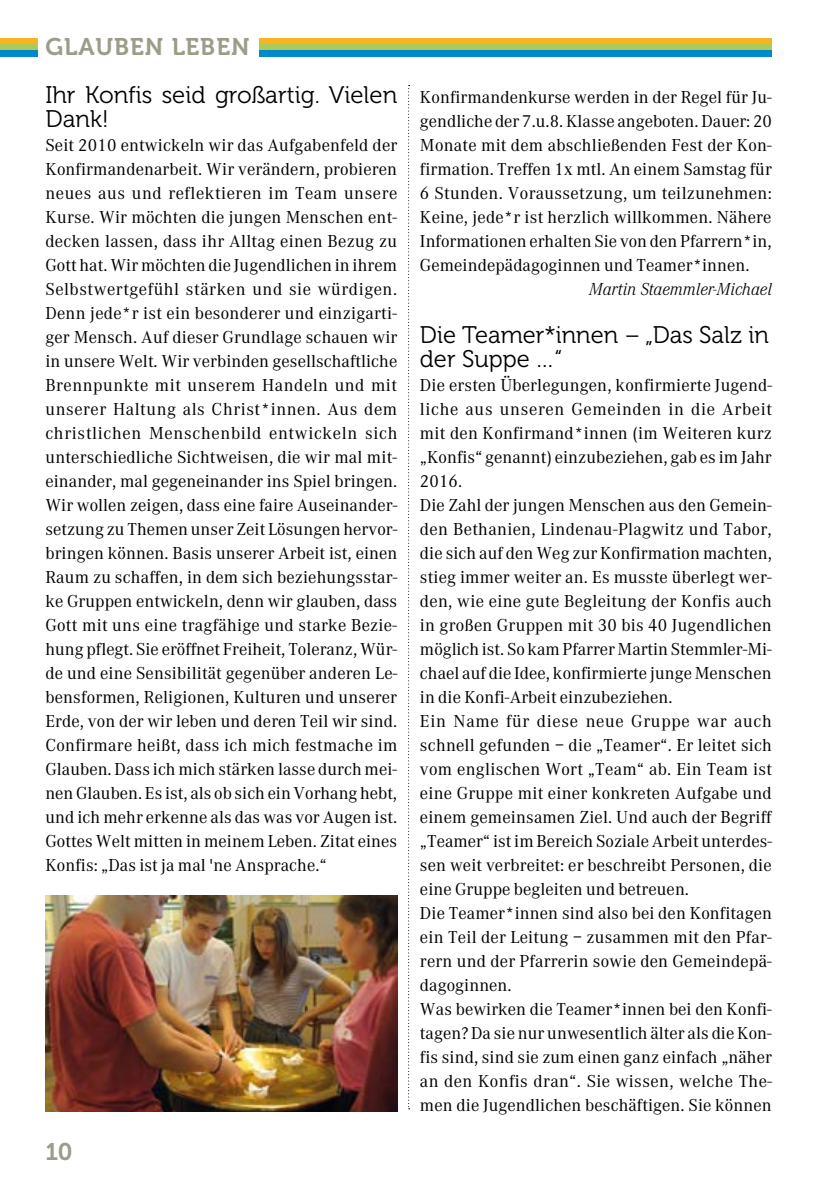
<style>
.page{position:relative;width:840px;height:1191px;background:#fff}
.page>*{position:absolute;margin:0;border:0;box-sizing:border-box;transform-origin:0 0}
.t1{font:24px/24px "Museo 300";color:#000}
.t2{font:24px "Museo 700";letter-spacing:.04em;color:#9d9b8a}
.t3{font:18px/24px "Corporate A";letter-spacing:.005em;color:#000;text-align:justify}
.t4{font:italic 300 18px "Corporate A";color:#000}
</style>
<div class="page">
<svg style="left:408px;top:85px;width:1px;height:1024px"></svg>
<img style="left:45px;top:895px;width:352px;height:216px">
<div style="left:0;top:38px;width:37px;height:6px;background:#f8b322"></div>
<div style="left:0;top:44px;width:37px;height:6px;background:#adca57"></div>
<div style="left:0;top:50px;width:37px;height:6px;background:#008ac9"></div>
<div style="left:259px;top:38px;width:512px;height:6px;background:#f8b322"></div>
<div style="left:259px;top:44px;width:512px;height:6px;background:#adca57"></div>
<div style="left:259px;top:50px;width:512px;height:6px;background:#008ac9"></div>
<h1 class="t2" style="left:45px;top:34px;width:206px">GLAUBEN LEBEN</h1>
<h1 class="t1" style="left:45px;top:83px;width:353px">Ihr Konfis seid großartig. Vielen<br>Dank!</h1>
<p class="t3" style="left:45px;top:133px;width:353px">Seit 2010 entwickeln wir das Aufgabenfeld der Konfirmandenarbeit. Wir verändern, probieren neues aus und reflektieren im Team unsere Kurse. Wir möchten die jungen Menschen ent&shy;decken lassen, dass ihr Alltag einen Bezug zu Gott hat. Wir möchten die Jugendlichen in ihrem Selbstwertgefühl stärken und sie würdigen.<br>Denn jede*r ist ein besonderer und einzigarti&shy;ger Mensch. Auf dieser Grundlage schauen wir in unsere Welt. Wir verbinden gesellschaftliche Brennpunkte mit unserem Handeln und mit unserer Haltung als Christ*innen. Aus dem christlichen Menschenbild entwickeln sich unterschiedliche Sichtweisen, die wir mal mit&shy;einander, mal gegeneinander ins Spiel bringen.<br>Wir wollen zeigen, dass eine faire Auseinander&shy;setzung zu Themen unser Zeit Lösungen hervor&shy;bringen können. Basis unserer Arbeit ist, einen Raum zu schaffen, in dem sich beziehungsstar&shy;ke Gruppen entwickeln, denn wir glauben, dass Gott mit uns eine tragfähige und starke Bezie&shy;hung pflegt. Sie eröffnet Freiheit, Toleranz, Wür&shy;de und eine Sensibilität gegenüber anderen Le&shy;bensformen, Religionen, Kulturen und unserer Erde, von der wir leben und deren Teil wir sind.<br>Confirmare heißt, dass ich mich festmache im Glauben. Dass ich mich stärken lasse durch mei&shy;nen Glauben. Es ist, als ob sich ein Vorhang hebt, und ich mehr erkenne als das was vor Augen ist.<br>Gottes Welt mitten in meinem Leben. Zitat eines Konfis: „Das ist ja mal 'ne Ansprache.“</p>
<h1 class="t2" style="left:45px;top:1138px;width:29px">10</h1>
<p class="t3" style="left:420px;top:85px;width:353px">Konfirmandenkurse werden in der Regel für Ju&shy;gendliche der 7.u.8. Klasse angeboten. Dauer: 20<br>Monate mit dem abschließenden Fest der Kon&shy;firmation. Treffen 1x mtl. An einem Samstag für 6 Stunden. Voraussetzung, um teilzunehmen:<br>Keine, jede*r ist herzlich willkommen. Nähere Informationen erhalten Sie von den Pfarrern*in, Gemeindepädagoginnen und Teamer*innen.</p>
<p class="t4" style="left:588px;top:276px;width:184px">Martin Staemmler-Michael</p>
<h1 class="t1" style="left:420px;top:323px;width:350px">Die Teamer*innen – „Das Salz in der Suppe …“</h1>
<p class="t3" style="left:420px;top:373px;width:353px;text-align:left">Die ersten Überlegungen, konfirmierte Jugend&shy;liche aus unseren Gemeinden in die Arbeit mit den Konfirmand*innen (im Weiteren kurz „Konfis“ genannt) einzubeziehen, gab es im Jahr 2016.<br>Die Zahl der jungen Menschen aus den Gemein&shy;den Bethanien, Lindenau-Plagwitz und Tabor, die sich auf den Weg zur Konfirmation machten, stieg immer weiter an. Es musste überlegt wer&shy;den, wie eine gute Begleitung der Konfis auch in großen Gruppen mit 30 bis 40 Jugendlichen möglich ist. So kam Pfarrer Martin Stemmler-Mi&shy;chael auf die Idee, konfirmierte junge Menschen in die Konfi-Arbeit einzubeziehen.<br>Ein Name für diese neue Gruppe war auch schnell gefunden – die „Teamer“. Er leitet sich vom englischen Wort „Team“ ab. Ein Team ist eine Gruppe mit einer konkreten Aufgabe und einem gemeinsamen Ziel. Und auch der Begriff „Teamer“ ist im Bereich Soziale Arbeit unterdes&shy;sen weit verbreitet: er beschreibt Personen, die eine Gruppe begleiten und betreuen.<br>Die Teamer*innen sind also bei den Konfitagen ein Teil der Leitung – zusammen mit den Pfar&shy;rern und der Pfarrerin sowie den Gemeindepä&shy;dagoginnen.<br>Was bewirken die Teamer*innen bei den Konfi&shy;tagen? Da sie nur unwesentlich älter als die Kon&shy;fis sind, sind sie zum einen ganz einfach „näher an den Konfis dran“. Sie wissen, welche The&shy;men die Jugendlichen beschäftigen. Sie können</p>
</div>
